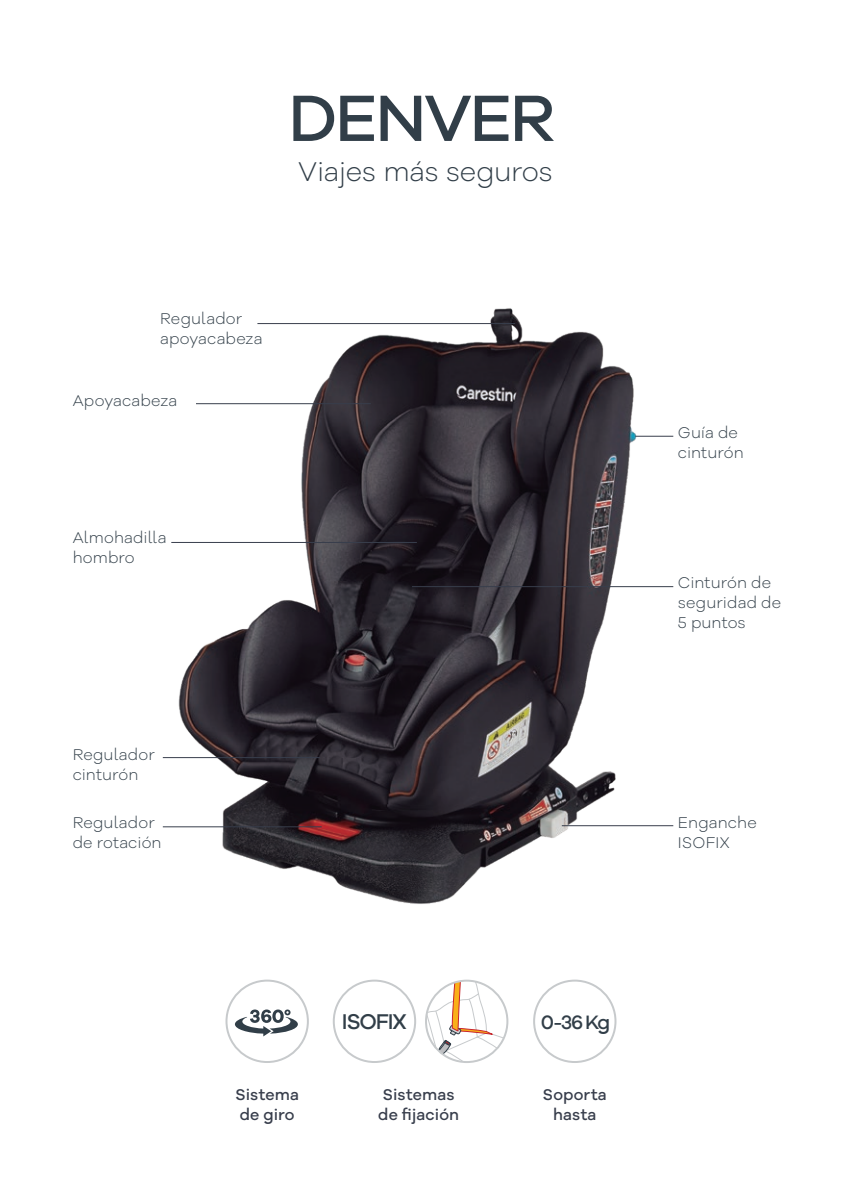
<style>
.page{position:relative;width:842px;height:1191px;background:#fff}
.page>*{position:absolute;margin:0;border:0;box-sizing:border-box;transform-origin:0 0}
.t1{font:500 67.4px "Galano Grotesque Alt";letter-spacing:-.04em;color:#313e48}
.t2{font:300 28px "Galano Grotesque Alt";letter-spacing:-.01em;color:#313e48}
.t3{font:500 22px "Galano Grotesque Alt";letter-spacing:-.05em;color:#313e48}
.t4{font:500 20px "Galano Grotesque Alt";color:#313e48}
.t5{font:300 16px/20px "Galano Grotesque Alt";letter-spacing:.01em;color:#313e48}
.t6{font:500 16px/20px "Galano Grotesque Alt";letter-spacing:.01em;color:#383e4c}
</style>
<div class="page">
<img style="left:162px;top:308px;width:512px;height:596px">
<hr style="left:163px;top:757px;width:157px;height:1px;background:#383e4c">
<hr style="left:163px;top:826px;width:159px;height:1px;background:#383e4c">
<hr style="left:171px;top:542px;width:246px;height:1px;background:#383e4c">
<hr style="left:257px;top:323px;width:258px;height:1px;background:#383e4c">
<hr style="left:196px;top:403px;width:175px;height:1px;background:#383e4c">
<hr style="left:562px;top:825px;width:111px;height:1px;background:#383e4c">
<hr style="left:635px;top:436px;width:38px;height:1px;background:#383e4c">
<hr style="left:412px;top:586px;width:261px;height:1px;background:#383e4c">
<svg style="left:426px;top:982px;width:81px;height:80px"></svg>
<div style="left:425px;top:979px;width:83px;height:84px;border:2px solid #c7cacc;border-radius:50%"></div>
<div style="left:533px;top:979px;width:83px;height:84px;border:2px solid #c7cacc;border-radius:50%"></div>
<div style="left:333px;top:979px;width:83px;height:84px;border:2px solid #c7cacc;border-radius:50%"></div>
<div style="left:225px;top:979px;width:84px;height:84px;border:2px solid #c7cacc;border-radius:50%"></div>
<svg style="left:235px;top:1009px;width:63px;height:27px"></svg>
<h1 class="t1" style="left:288px;top:75px;width:268px">DENVER</h1>
<h2 class="t2" style="left:298px;top:153px;width:256px">Viajes más seguros</h2>
<p class="t5" style="left:160px;top:308px;width:104px">Regulador apoyacabeza</p>
<p class="t5" style="left:73px;top:390px;width:106px">Apoyacabeza</p>
<p class="t5" style="left:73px;top:527px;width:95px">Almohadilla hombro</p>
<p class="t5" style="left:73px;top:744px;width:84px">Regulador cinturón</p>
<p class="t5" style="left:73px;top:812px;width:90px">Regulador de rotación</p>
<h3 class="t3" style="left:342px;top:1007px;width:66px">ISOFIX</h3>
<p class="t4" style="left:541px;top:1009px;width:71px">0-36 Kg</p>
<p class="t6" style="left:235px;top:1084px;width:65px">Sistema de giro</p>
<p class="t6" style="left:378px;top:1084px;width:82px">Sistemas de fijación</p>
<p class="t6" style="left:543px;top:1084px;width:65px;text-align:center">Soporta hasta</p>
<p class="t5" style="left:678px;top:422px;width:67px">Guía de cinturón</p>
<p class="t5" style="left:678px;top:572px;width:105px">Cinturón de seguridad de<br>5 puntos</p>
<p class="t5" style="left:678px;top:811px;width:80px">Enganche<br>ISOFIX</p>
</div>
